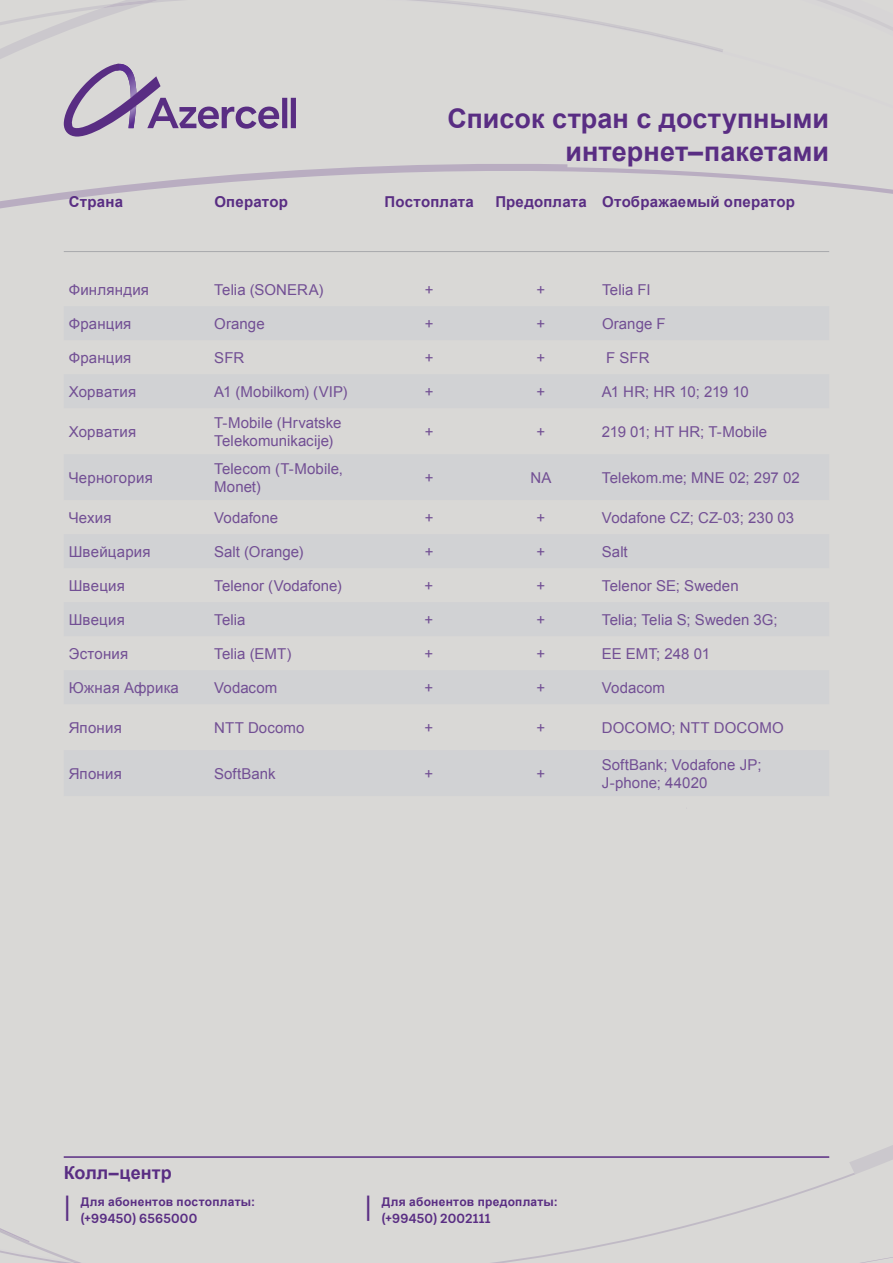
<style>
.page{position:relative;width:893px;height:1263px;background:#d9d8d6}
.page>*{position:absolute;margin:0;border:0;box-sizing:border-box;transform-origin:0 0}
.t1{font:700 27px/32.4px "Arial";color:#592d83;text-align:right}
.t2{font:27px "Arial";color:#592d83}
.t3{font:700 18px "Arial";letter-spacing:.005em;color:#592d83}
.t4{font:15px/18px "Arial";letter-spacing:.005em;color:#724f94}
.t5{font:700 15px "Arial";letter-spacing:.01em;color:#592d83}
.t6{font:15px "Arial";letter-spacing:-.03em;color:#724f94}
.t7{font:600 13.5px "Lota Grotesque";letter-spacing:.02em;color:#592d83}
.t8{font:700 12px "Arial";letter-spacing:.02em;color:#592d83}
</style>
<div class="page">
<svg style="left:0;top:11px;width:64px;height:48px"></svg>
<svg style="left:64px;top:0;width:829px;height:200px"></svg>
<svg style="left:0;top:1145px;width:893px;height:118px"></svg>
<hr style="left:64px;top:251px;width:765px;height:1px;background:#a8a9ad">
<h1 class="t1" style="left:448px;top:103px;width:383px">Список стран с доступными интернет–пакетами</h1>
<p class="t5" style="left:69px;top:192px;width:56px">Страна</p>
<p class="t5" style="left:214px;top:192px;width:75px">Оператор</p>
<p class="t5" style="left:385px;top:192px;width:91px">Постоплата</p>
<p class="t5" style="left:495px;top:192px;width:301px">Предоплата Отображаемый оператор</p>
<p class="t4" style="left:69px;top:280px;width:82px">Финляндия</p>
<p class="t4" style="left:214px;top:280px;width:111px">Telia (SONERA)</p>
<p class="t4" style="left:425px;top:280px;width:10px">+</p>
<p class="t4" style="left:537px;top:280px;width:10px">+</p>
<p class="t4" style="left:602px;top:280px;width:50px">Telia FI</p>
<p class="t4" style="left:69px;top:315px;width:64px">Франция</p>
<p class="t4" style="left:214px;top:315px;width:52px">Orange</p>
<p class="t4" style="left:425px;top:315px;width:10px">+</p>
<p class="t4" style="left:537px;top:315px;width:10px">+</p>
<p class="t4" style="left:602px;top:315px;width:65px">Orange F</p>
<p class="t4" style="left:69px;top:349px;width:64px">Франция</p>
<p class="t4" style="left:214px;top:349px;width:32px">SFR</p>
<p class="t4" style="left:425px;top:349px;width:10px">+</p>
<p class="t4" style="left:537px;top:349px;width:10px">+</p>
<p class="t4" style="left:606px;top:349px;width:45px">F SFR</p>
<p class="t4" style="left:69px;top:383px;width:69px">Хорватия</p>
<p class="t4" style="left:214px;top:383px;width:135px">A1 (Mobilkom) (VIP)</p>
<p class="t4" style="left:425px;top:383px;width:10px">+</p>
<p class="t4" style="left:537px;top:383px;width:10px">+</p>
<p class="t6" style="left:602px;top:382px;width:148px">A1 HR; HR 10; 219 10</p>
<p class="t4" style="left:69px;top:423px;width:69px">Хорватия</p>
<p class="t4" style="left:214px;top:414px;width:129px">T-Mobile (Hrvatske<br>Telekomunikacije)</p>
<p class="t4" style="left:425px;top:423px;width:10px">+</p>
<p class="t4" style="left:537px;top:423px;width:10px">+</p>
<p class="t4" style="left:602px;top:423px;width:167px">219 01; HT HR; T-Mobile</p>
<p class="t4" style="left:69px;top:468px;width:85px">Черногория</p>
<p class="t4" style="left:214px;top:459px;width:130px">Telecom (T-Mobile,<br>Monet)</p>
<p class="t4" style="left:425px;top:468px;width:10px">+</p>
<p class="t4" style="left:530px;top:468px;width:23px">NA</p>
<p class="t4" style="left:602px;top:468px;width:199px">Telekom.me; MNE 02; 297 02</p>
<p class="t4" style="left:69px;top:508px;width:44px">Чехия</p>
<p class="t4" style="left:214px;top:508px;width:65px">Vodafone</p>
<p class="t4" style="left:425px;top:508px;width:10px">+</p>
<p class="t4" style="left:536px;top:508px;width:10px">+</p>
<p class="t4" style="left:602px;top:508px;width:194px">Vodafone CZ; CZ-03; 230 03</p>
<p class="t4" style="left:69px;top:542px;width:83px">Швейцария</p>
<p class="t4" style="left:214px;top:542px;width:91px">Salt (Orange)</p>
<p class="t4" style="left:425px;top:542px;width:10px">+</p>
<p class="t4" style="left:536px;top:542px;width:10px">+</p>
<p class="t4" style="left:602px;top:542px;width:27px">Salt</p>
<p class="t4" style="left:69px;top:576px;width:58px">Швеция</p>
<p class="t4" style="left:214px;top:576px;width:129px">Telenor (Vodafone)</p>
<p class="t4" style="left:425px;top:576px;width:10px">+</p>
<p class="t4" style="left:536px;top:576px;width:10px">+</p>
<p class="t4" style="left:602px;top:576px;width:138px">Telenor SE; Sweden</p>
<p class="t4" style="left:69px;top:610px;width:58px">Швеция</p>
<p class="t4" style="left:214px;top:610px;width:33px">Telia</p>
<p class="t4" style="left:425px;top:610px;width:10px">+</p>
<p class="t4" style="left:536px;top:610px;width:10px">+</p>
<p class="t4" style="left:602px;top:610px;width:177px">Telia; Telia S; Sweden 3G;</p>
<p class="t4" style="left:69px;top:645px;width:61px">Эстония</p>
<p class="t4" style="left:214px;top:645px;width:79px">Telia (EMT)</p>
<p class="t4" style="left:425px;top:645px;width:10px">+</p>
<p class="t4" style="left:536px;top:645px;width:10px">+</p>
<p class="t4" style="left:602px;top:645px;width:110px">EE EMT; 248 01</p>
<p class="t4" style="left:69px;top:679px;width:112px">Южная Африка</p>
<p class="t4" style="left:214px;top:679px;width:65px">Vodacom</p>
<p class="t4" style="left:425px;top:679px;width:10px">+</p>
<p class="t4" style="left:536px;top:679px;width:10px">+</p>
<p class="t4" style="left:602px;top:679px;width:65px">Vodacom</p>
<p class="t4" style="left:69px;top:719px;width:55px">Япония</p>
<p class="t4" style="left:214px;top:719px;width:92px">NTT Docomo</p>
<p class="t4" style="left:425px;top:719px;width:10px">+</p>
<p class="t4" style="left:536px;top:719px;width:10px">+</p>
<p class="t4" style="left:602px;top:719px;width:183px">DOCOMO; NTT DOCOMO</p>
<p class="t4" style="left:69px;top:764px;width:55px">Япония</p>
<p class="t4" style="left:214px;top:764px;width:63px">SoftBank</p>
<p class="t4" style="left:425px;top:764px;width:10px">+</p>
<p class="t4" style="left:536px;top:764px;width:10px">+</p>
<p class="t4" style="left:602px;top:755px;width:161px">SoftBank; Vodafone JP;<br>J-phone; 44020</p>
<p class="t3" style="left:64px;top:1161px;width:109px">Колл–центр</p>
<p class="t8" style="left:81px;top:1194px;width:176px">Для абонентов постоплаты:</p>
<p class="t7" style="left:81px;top:1211px;width:118px">(+99450) 6565000</p>
<h1 class="t2" style="left:64px;top:1188px;width:9px">|</h1>
<h1 class="t2" style="left:365px;top:1188px;width:9px">|</h1>
<p class="t8" style="left:382px;top:1194px;width:178px">Для абонентов предоплаты:</p>
<p class="t7" style="left:382px;top:1211px;width:110px">(+99450) 2002111</p>
</div>
